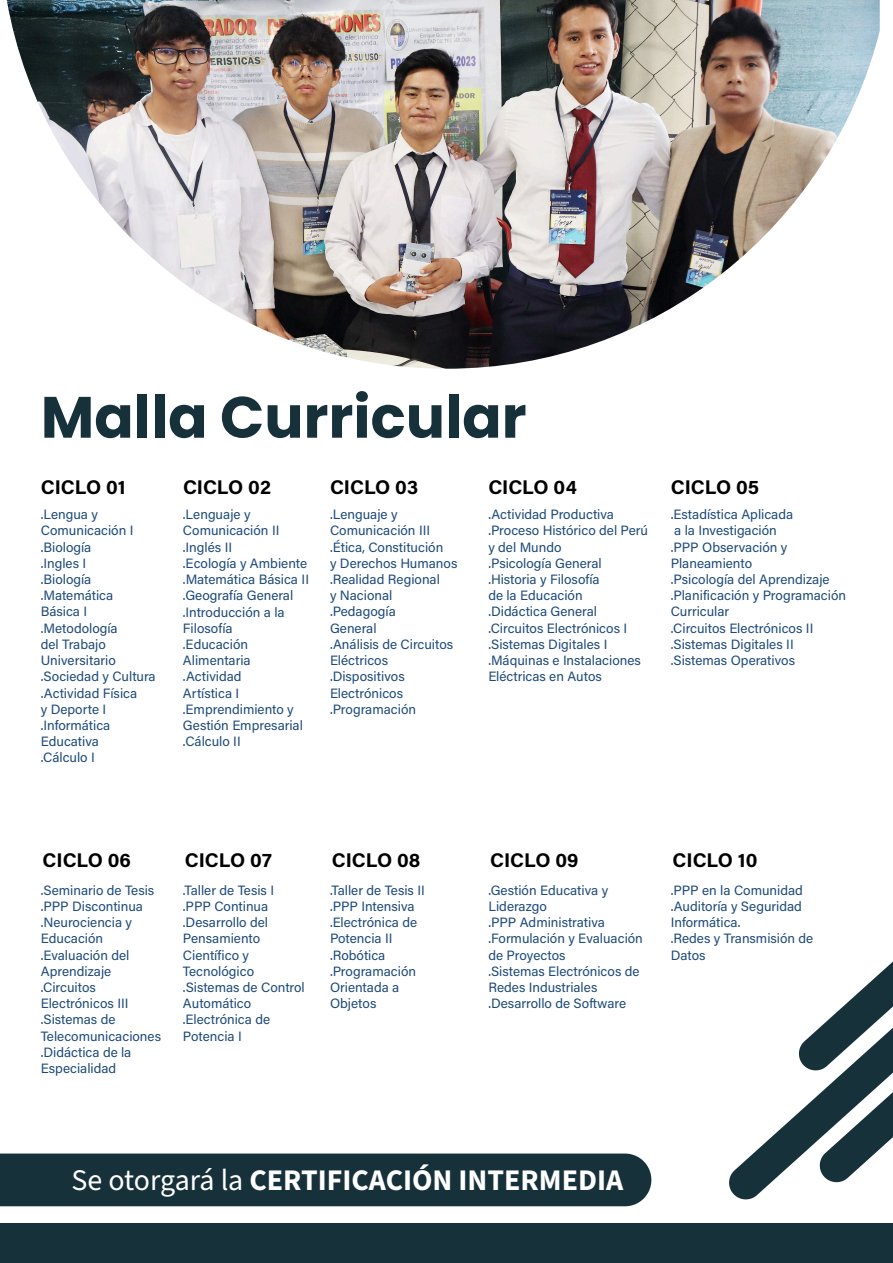
<style>
.page{position:relative;width:893px;height:1263px;background:#fff}
.page>*{position:absolute;margin:0;border:0;box-sizing:border-box;transform-origin:0 0}
.t1{font:700 58.2px "Poppins";color:#17313b}
.t2{font:700 30px "Source Sans 3";color:#fff}
.t3{font:700 19.8px "Acumin Pro";letter-spacing:-.01em;color:#000}
.t4{font:13.5px/16.2px "Acumin Pro";color:#1d4a7a}
.s1{font-weight:400}
</style>
<div class="page">
<div style="left:0;top:1223px;width:893px;height:40px;background:#17313b"></div>
<img style="left:7px;top:0;width:873px;height:369px">
<svg style="left:729px;top:1053px;width:110px;height:146px"></svg>
<svg style="left:799px;top:961px;width:94px;height:221px"></svg>
<div style="left:0;top:1153px;width:651px;height:53px;background:#17313b"></div>
<h1 class="t1" style="left:41px;top:384px;width:487px">Malla Curricular</h1>
<h3 class="t3" style="left:41px;top:473px;width:87px">CICLO 01</h3>
<h3 class="t3" style="left:183px;top:473px;width:90px">CICLO 02</h3>
<h3 class="t3" style="left:330px;top:473px;width:90px">CICLO 03</h3>
<h3 class="t3" style="left:488px;top:473px;width:90px">CICLO 04</h3>
<h3 class="t3" style="left:671px;top:473px;width:90px">CICLO 05</h3>
<p class="t4" style="left:41px;top:506px;width:116px">.Lengua y<br>Comunicación I .Biología<br>.Ingles I<br>.Biología .Matemática<br>Básica I .Metodología<br>del Trabajo<br>Universitario .Sociedad y Cultura .Actividad Física<br>y Deporte I .Informática<br>Educativa<br>.Cálculo I</p>
<p class="t4" style="left:330px;top:506px;width:129px">.Lenguaje y<br>Comunicación III .Ética, Constitución<br>y Derechos Humanos .Realidad Regional<br>y Nacional .Pedagogía<br>General<br>.Análisis de Circuitos<br>Eléctricos .Dispositivos<br>Electrónicos .Programación</p>
<p class="t4" style="left:488px;top:506px;width:161px">.Actividad Productiva .Proceso Histórico del Perú y del Mundo<br>.Psicología General .Historia y Filosofía<br>de la Educación<br>.Didáctica General .Circuitos Electrónicos I .Sistemas Digitales I .Máquinas e Instalaciones<br>Eléctricas en Autos</p>
<p class="t4" style="left:671px;top:506px;width:177px">.Estadística Aplicada<br>a la Investigación<br>.PPP Observación y<br>Planeamiento<br>.Psicología del Aprendizaje .Planificación y Programación<br>Curricular<br>.Circuitos Electrónicos II .Sistemas Digitales II .Sistemas Operativos</p>
<p class="t4" style="left:183px;top:506px;width:128px">.Lenguaje y<br>Comunicación II .Inglés II<br>.Ecología y Ambiente .Matemática Básica II .Geografía General .Introducción a la<br>Filosofía<br>.Educación<br>Alimentaria .Actividad<br>Artística I .Emprendimiento y<br>Gestión Empresarial .Cálculo II</p>
<h3 class="t3" style="left:43px;top:846px;width:90px">CICLO 06</h3>
<h3 class="t3" style="left:185px;top:846px;width:89px">CICLO 07</h3>
<h3 class="t3" style="left:332px;top:846px;width:90px">CICLO 08</h3>
<h3 class="t3" style="left:490px;top:846px;width:90px">CICLO 09</h3>
<h3 class="t3" style="left:673px;top:846px;width:86px">CICLO 10</h3>
<p class="t4" style="left:41px;top:881px;width:122px">.Seminario de Tesis .PPP Discontinua .Neurociencia y<br>Educación .Evaluación del<br>Aprendizaje .Circuitos<br>Electrónicos III .Sistemas de<br>Telecomunicaciones .Didáctica de la<br>Especialidad</p>
<p class="t4" style="left:183px;top:881px;width:123px">.Taller de Tesis I .PPP Continua .Desarrollo del<br>Pensamiento<br>Científico y<br>Tecnológico .Sistemas de Control<br>Automático .Electrónica de<br>Potencia I</p>
<p class="t4" style="left:330px;top:881px;width:96px">.Taller de Tesis II .PPP Intensiva .Electrónica de<br>Potencia II .Robótica .Programación<br>Orientada a<br>Objetos</p>
<p class="t4" style="left:488px;top:881px;width:156px">.Gestión Educativa y<br>Liderazgo<br>.PPP Administrativa .Formulación y Evaluación de Proyectos<br>.Sistemas Electrónicos de<br>Redes Industriales .Desarrollo de Software</p>
<p class="t4" style="left:671px;top:881px;width:144px">.PPP en la Comunidad .Auditoría y Seguridad<br>Informática.<br>.Redes y Transmisión de<br>Datos</p>
<h2 class="t2" style="left:72px;top:1160px;width:553px"><span class="s1">Se otorgará la</span> CERTIFICACIÓN INTERMEDIA</h2>
</div>
